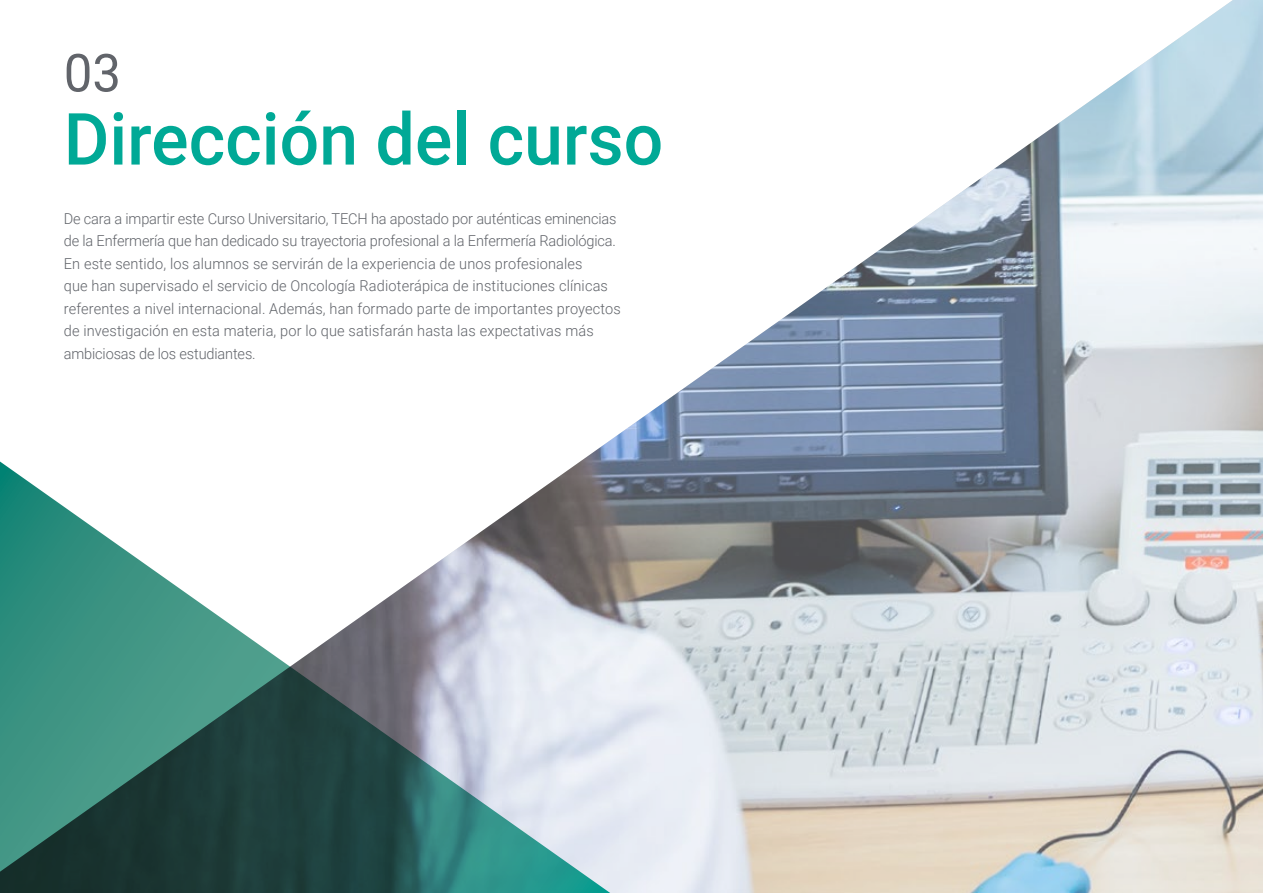
<style>
.page{position:relative;width:1263px;height:893px;background:#fff}
.page>*{position:absolute;margin:0;border:0;box-sizing:border-box;transform-origin:0 0}
.t1{font:500 72px "Roboto";color:#00a996}
.t2{font:52.5px "Roboto";color:#61646a}
.t3{font:300 15px/22.5px "Roboto";letter-spacing:.01em;color:#61646a}
</style>
<div class="page">
<img style="left:602px;top:0;width:661px;height:893px">
<svg style="left:0;top:446px;width:640px;height:447px"></svg>
<h2 class="t2" style="left:64px;top:36px;width:59px">03</h2>
<h1 class="t1" style="left:64px;top:89px;width:601px">Dirección del curso</h1>
<p class="t3" style="left:64px;top:207px;width:559px">De cara a impartir este Curso Universitario, TECH ha apostado por auténticas eminencias de la Enfermería que han dedicado su trayectoria profesional a la Enfermería Radiológica.<br>En este sentido, los alumnos se servirán de la experiencia de unos profesionales<br>que han supervisado el servicio de Oncología Radioterápica de instituciones clínicas referentes a nivel internacional. Además, han formado parte de importantes proyectos de investigación en esta materia, por lo que satisfarán hasta las expectativas más ambiciosas de los estudiantes.</p>
</div>
